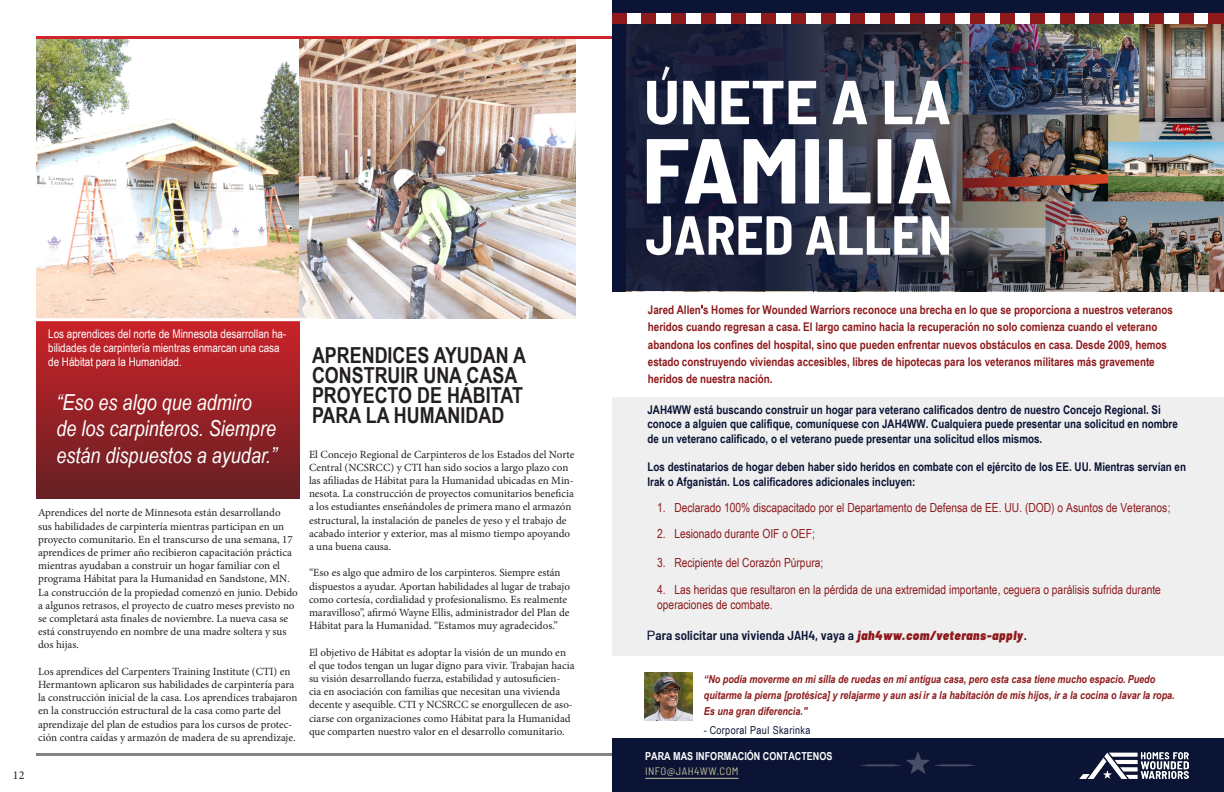
<style>
.page{position:relative;width:1224px;height:792px;background:#fff}
.page>*{position:absolute;margin:0;border:0;box-sizing:border-box;transform-origin:0 0}
.t1{font:700 semi-condensed 92px "Barlow";color:#fff;scale:1.06 1}
.t2{font:700 semi-condensed 62px "Barlow";color:#fff;scale:1.04 1}
.t3{font:700 semi-condensed 55px "Barlow";color:#fff}
.t4{font:italic 22px/26.4px "Arial Narrow";color:#fff}
.t5{font:700 22px/20px "Arial Narrow";color:#231f20}
.t6{font:600 semi-condensed 13px "Barlow";color:#0b1434}
.t7{font:12.5px/15px "Arial Narrow";color:#8e1a1c}
.t8{font:700 12px/14.4px "Arial Narrow";color:#0b1434}
.t9{font:700 12px/17.4px "Arial Narrow";color:#8e1a1c}
.t10{font:12px/14px "Arial Narrow";color:#fff}
.t11{font:12px "Minion Pro";color:#231f20}
.t12{font:11px/13.2px "Minion Pro";color:#231f20}
.t13{font:italic 700 11px/16.2px "Arial Narrow";color:#8e1a1c}
.t14{font:700 11px "Arial Narrow";color:#fff}
.t15{font:11px "Arial Narrow";letter-spacing:.035em;color:#0b1434}
.t16{font:semi-condensed 10.8px "Barlow";letter-spacing:.04em;color:#c4bc99}
.s1{font-weight:400}
.s2{font-family:"Arial";font-weight:400;font-stretch:normal}
.s3{font-weight:900;font-style:italic;color:#8e1a1c}
</style>
<div class="page">
<hr style="left:36px;top:753px;width:1152px;height:3px;background:#231f20">
<div style="left:36px;top:312px;width:263px;height:186px;background:linear-gradient(to bottom,#d02229,#662023)"></div>
<img style="left:36px;top:39px;width:540px;height:279px">
<hr style="left:36px;top:36px;width:612px;height:3px;background:#d1232a">
<hr style="left:28px;top:318px;width:284px;height:3px;background:#fff">
<div style="left:1209px;top:0;width:15px;height:24px;background:#8e1a1c"></div>
<div style="left:1179px;top:0;width:15px;height:24px;background:#8e1a1c"></div>
<div style="left:940px;top:0;width:15px;height:24px;background:#8e1a1c"></div>
<div style="left:1060px;top:0;width:14px;height:24px;background:#8e1a1c"></div>
<div style="left:821px;top:0;width:15px;height:24px;background:#8e1a1c"></div>
<div style="left:671px;top:0;width:15px;height:24px;background:#8e1a1c"></div>
<div style="left:1119px;top:0;width:15px;height:24px;background:#8e1a1c"></div>
<div style="left:880px;top:0;width:15px;height:24px;background:#8e1a1c"></div>
<div style="left:1000px;top:0;width:15px;height:24px;background:#8e1a1c"></div>
<div style="left:761px;top:0;width:15px;height:24px;background:#8e1a1c"></div>
<div style="left:612px;top:0;width:14px;height:24px;background:#8e1a1c"></div>
<div style="left:1149px;top:0;width:15px;height:24px;background:#8e1a1c"></div>
<div style="left:910px;top:0;width:15px;height:24px;background:#8e1a1c"></div>
<div style="left:1030px;top:0;width:15px;height:24px;background:#8e1a1c"></div>
<div style="left:791px;top:0;width:15px;height:24px;background:#8e1a1c"></div>
<div style="left:641px;top:0;width:15px;height:24px;background:#8e1a1c"></div>
<div style="left:1089px;top:0;width:15px;height:24px;background:#8e1a1c"></div>
<div style="left:850px;top:0;width:15px;height:24px;background:#8e1a1c"></div>
<div style="left:701px;top:0;width:15px;height:24px;background:#8e1a1c"></div>
<div style="left:970px;top:0;width:15px;height:24px;background:#8e1a1c"></div>
<div style="left:731px;top:0;width:15px;height:24px;background:#8e1a1c"></div>
<div style="left:612px;top:739px;width:612px;height:53px;background:#0b1434"></div>
<div style="left:612px;top:397px;width:612px;height:259px;background:#efeff0"></div>
<hr style="left:645px;top:778px;width:94px;height:1px;background:#c4bc99">
<img style="left:1080px;top:752px;width:109px;height:26px">
<svg style="left:860px;top:752px;width:116px;height:22px"></svg>
<img style="left:1157px;top:24px;width:67px;height:267px">
<img style="left:612px;top:24px;width:545px;height:267px">
<div style="left:612px;top:0;width:612px;height:13px;background:#0b1434"></div>
<img style="left:644px;top:672px;width:48px;height:48px">
<svg style="left:661px;top:66px;width:9px;height:15px"></svg>
<p class="t11" style="left:13px;top:767px;width:13px">12</p>
<p class="t10" style="left:48px;top:327px;width:239px">Los aprendices del norte de Minnesota desarrollan ha&shy;bilidades de carpintería mientras enmarcan una casa de Hábitat para la Humanidad.</p>
<p class="t4" style="left:56px;top:389px;width:222px">“Eso es algo que admiro de los carpinteros. Siempre están dispuestos a ayudar.”</p>
<p class="t12" style="left:38px;top:506px;width:261px">Aprendices del norte de Minnesota están desarrollando<br>sus habilidades de carpintería mientras participan en un proyecto comunitario. En el transcurso de una semana, 17 aprendices de primer año recibieron capacitación práctica mientras ayudaban a construir un hogar familiar con el programa Hábitat para la Humanidad en Sandstone, MN.<br>La construcción de la propiedad comenzó en junio. Debido a algunos retrasos, el proyecto de cuatro meses previsto no se completará asta finales de noviembre. La nueva casa se está construyendo en nombre de una madre soltera y sus dos hijas.</p>
<p class="t12" style="left:38px;top:665px;width:261px">Los aprendices del Carpenters Training Institute (CTI) en Hermantown aplicaron sus habilidades de carpintería para la construcción inicial de la casa. Los aprendices trabajaron en la construcción estructural de la casa como parte del aprendizaje del plan de estudios para los cursos de protec&shy;ción contra caídas y armazón de madera de su aprendizaje.</p>
<p class="t5" style="left:312px;top:344px;width:215px">APRENDICES AYUDAN A</p>
<p class="t5" style="left:312px;top:364px;width:212px">CONSTRUIR UNA CASA<br>PROYECTO DE HÁBITAT<br>PARA LA HUMANIDAD</p>
<p class="t12" style="left:309px;top:447px;width:267px">El Concejo Regional de Carpinteros de los Estados del Norte Central (NCSRCC) y CTI han sido socios a largo plazo con las afiliadas de Hábitat para la Humanidad ubicadas en Min&shy;nesota. La construcción de proyectos comunitarios beneficia a los estudiantes enseñándoles de primera mano el armazón estructural, la instalación de paneles de yeso y el trabajo de acabado interior y exterior, mas al mismo tiempo apoyando a una buena causa.</p>
<p class="t12" style="left:309px;top:566px;width:262px">“Eso es algo que admiro de los carpinteros. Siempre están dispuestos a ayudar. Aportan habilidades al lugar de trabajo como cortesía, cordialidad y profesionalismo. Es realmente maravilloso”, afirmó Wayne Ellis, administrador del Plan de Hábitat para la Humanidad. “Estamos muy agradecidos.”</p>
<p class="t12" style="left:309px;top:645px;width:267px">El objetivo de Hábitat es adoptar la visión de un mundo en el que todos tengan un lugar digno para vivir. Trabajan hacia su visión desarrollando fuerza, estabilidad y autosuficien&shy;cia en asociación con familias que necesitan una vivienda decente y asequible. CTI y NCSRCC se enorgullecen de aso&shy;ciarse con organizaciones como Hábitat para la Humanidad que comparten nuestro valor en el desarrollo comunitario.</p>
<p class="t2" style="left:644px;top:57px;width:297px">UNETE A LA</p>
<p class="t1" style="left:642px;top:104px;width:295px">FAMILIA</p>
<p class="t3" style="left:645px;top:195px;width:308px">JARED ALLEN</p>
<p class="t9" style="left:648px;top:300px;width:527px">Jared Allen<span class="s1">’</span>s Homes for Wounded Warriors reconoce una brecha en lo que se proporciona a nuestros veteranos heridos cuando regresan a casa. El largo camino hacia la recuperación no solo comienza cuando el veterano abandona los confines del hospital, sino que pueden enfrentar nuevos obstáculos en casa. Desde 2009, hemos estado construyendo viviendas accesibles, libres de hipotecas para los veteranos militares más gravemente heridos de nuestra nación.</p>
<p class="t8" style="left:647px;top:402px;width:532px">JAH4WW está buscando construir un hogar para veterano calificados dentro de nuestro Concejo Regional. Si conoce a alguien que califique, comuníquese con JAH4WW. Cualquiera puede presentar una solicitud en nombre de un veterano calificado, o el veterano puede presentar una solicitud ellos mismos.</p>
<p class="t8" style="left:647px;top:459px;width:540px">Los destinatarios de hogar deben haber sido heridos en combate con el ejército de los EE. UU. Mientras servían en<br>Irak o Afganistán. Los calificadores adicionales incluyen:</p>
<p class="t7" style="left:657px;top:499px;width:515px">1. Declarado 100% discapacitado por el Departamento de Defensa de EE. UU. (DOD) o Asuntos de Veteranos;</p>
<p class="t7" style="left:657px;top:526px;width:159px">2. Lesionado durante OIF o OEF;</p>
<p class="t7" style="left:657px;top:555px;width:168px">3. Recipiente del Corazón Púrpura;</p>
<p class="t7" style="left:657px;top:581px;width:505px">4. Las heridas que resultaron en la pérdida de una extremidad importante, ceguera o parálisis sufrida durante operaciones de combate.</p>
<p class="t6" style="left:647px;top:625px;width:382px"><span class="s2">P</span>ara solicitar una vivienda JAH4, vaya a <span class="s3">jah4ww.com/veterans-apply</span>.</p>
<p class="t13" style="left:704px;top:670px;width:472px">“No podía moverme en mi silla de ruedas en mi antigua casa, pero esta casa tiene mucho espacio. Puedo quitarme la pierna [protésica] y relajarme y aun así ir a la habitación de mis hijos, ir a la cocina o lavar la ropa.<br>Es una gran diferencia."</p>
<p class="t15" style="left:704px;top:722px;width:108px">- Corporal Paul Skarinka</p>
<p class="t14" style="left:645px;top:748px;width:189px">PARA MAS INFORMACIÓN CONTACTENOS</p>
<p class="t16" style="left:645px;top:763px;width:95px">INFO@JAH4WW.COM</p>
</div>
